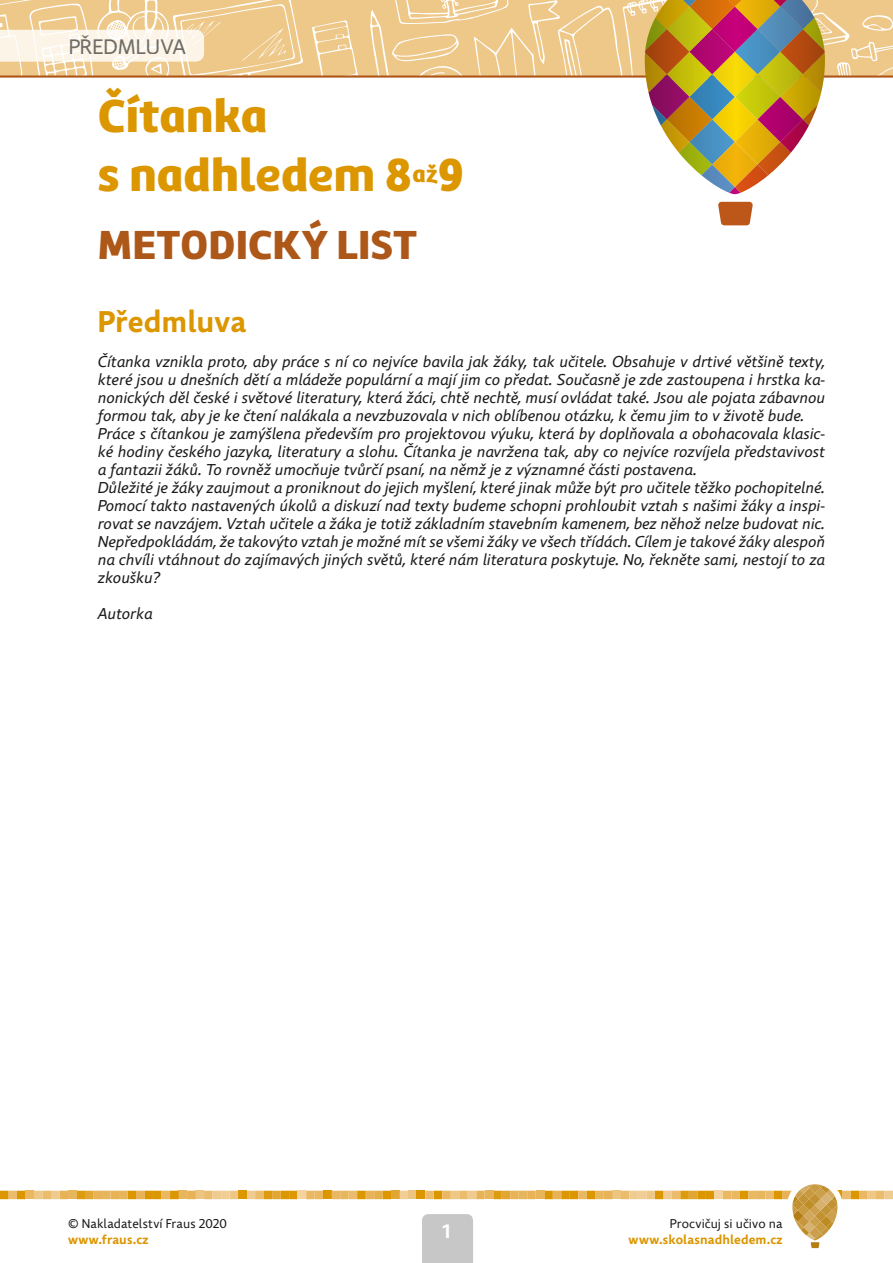
<style>
.page{position:relative;width:893px;height:1263px;background:#fff}
.page>*{position:absolute;margin:0;border:0;box-sizing:border-box;transform-origin:0 0}
.t1{font:900 48px/58.9px "Marine UP";color:#db9600}
.t2{font:900 42px "Marine UP";letter-spacing:.005em;color:#ad5719}
.t3{font:700 30px "Comenia Sans";color:#db9600}
.t4{font:21px "Comenia Sans";letter-spacing:.015em;color:#71706f}
.t5{font:700 19.5px "Comenia Sans";color:#fff}
.t6{font:italic 15.75px/18px "Comenia Sans";color:#1c1c1b}
.t7{font:12.75px "Comenia Sans";letter-spacing:.01em;color:#1c1c1b}
.t8{font:700 12.75px "Comenia Sans";letter-spacing:.01em;color:#db9600}
</style>
<div class="page">
<hr style="left:0;top:75px;width:893px;height:3px;background:#ad5719">
<div style="left:422px;top:1214px;width:51px;height:49px;background:#c7c7c7"></div>
<div style="left:255px;top:1191px;width:9px;height:8px;background:#eabc6c"></div>
<div style="left:315px;top:1191px;width:8px;height:8px;background:#e9b861"></div>
<div style="left:374px;top:1191px;width:9px;height:8px;background:#e5ae49"></div>
<div style="left:383px;top:1191px;width:8px;height:8px;background:#db9600"></div>
<div style="left:247px;top:1191px;width:8px;height:8px;background:#f0cb8f"></div>
<div style="left:238px;top:1191px;width:9px;height:8px;background:#db9600"></div>
<div style="left:196px;top:1191px;width:8px;height:8px;background:#eec580"></div>
<div style="left:187px;top:1191px;width:9px;height:8px;background:#e7b356"></div>
<div style="left:179px;top:1191px;width:8px;height:8px;background:#e8b65d"></div>
<div style="left:136px;top:1191px;width:9px;height:8px;background:#e7b356"></div>
<div style="left:264px;top:1191px;width:8px;height:8px;background:#dd9b0f"></div>
<div style="left:323px;top:1191px;width:9px;height:8px;background:#db9600"></div>
<div style="left:204px;top:1191px;width:9px;height:8px;background:#eabc6c"></div>
<div style="left:272px;top:1191px;width:9px;height:8px;background:#e2a632"></div>
<div style="left:332px;top:1191px;width:8px;height:8px;background:#e9b861"></div>
<div style="left:391px;top:1191px;width:9px;height:8px;background:#e2a632"></div>
<div style="left:213px;top:1191px;width:8px;height:8px;background:#f0cb8f"></div>
<div style="left:153px;top:1191px;width:9px;height:8px;background:#db9600"></div>
<div style="left:281px;top:1191px;width:8px;height:8px;background:#db9600"></div>
<div style="left:340px;top:1191px;width:9px;height:8px;background:#e8b65d"></div>
<div style="left:400px;top:1191px;width:8px;height:8px;background:#f1ce96"></div>
<div style="left:221px;top:1191px;width:9px;height:8px;background:#f1ce96"></div>
<div style="left:162px;top:1191px;width:8px;height:8px;background:#e9b861"></div>
<div style="left:145px;top:1191px;width:8px;height:8px;background:#db9600"></div>
<div style="left:128px;top:1191px;width:8px;height:8px;background:#db9600"></div>
<div style="left:119px;top:1191px;width:9px;height:8px;background:#e7b55b"></div>
<div style="left:77px;top:1191px;width:8px;height:8px;background:#dd9b0f"></div>
<div style="left:94px;top:1191px;width:8px;height:8px;background:#e7b356"></div>
<div style="left:102px;top:1191px;width:9px;height:8px;background:#e7b55b"></div>
<div style="left:289px;top:1191px;width:9px;height:8px;background:#db9600"></div>
<div style="left:349px;top:1191px;width:8px;height:8px;background:#eabc6c"></div>
<div style="left:408px;top:1191px;width:9px;height:8px;background:#eec580"></div>
<div style="left:230px;top:1191px;width:8px;height:8px;background:#efc784"></div>
<div style="left:170px;top:1191px;width:9px;height:8px;background:#db9600"></div>
<div style="left:111px;top:1191px;width:8px;height:8px;background:#e7b356"></div>
<div style="left:85px;top:1191px;width:9px;height:8px;background:#e2a632"></div>
<div style="left:68px;top:1191px;width:9px;height:8px;background:#e8b65d"></div>
<div style="left:60px;top:1191px;width:8px;height:8px;background:#e7b356"></div>
<div style="left:17px;top:1191px;width:9px;height:8px;background:#db9600"></div>
<div style="left:34px;top:1191px;width:9px;height:8px;background:#efc886"></div>
<div style="left:43px;top:1191px;width:8px;height:8px;background:#eabc6c"></div>
<div style="left:51px;top:1191px;width:9px;height:8px;background:#f0cb8f"></div>
<div style="left:26px;top:1191px;width:8px;height:8px;background:#e9b861"></div>
<div style="left:9px;top:1191px;width:8px;height:8px;background:#eabc6c"></div>
<div style="left:0;top:1191px;width:9px;height:8px;background:#db9600"></div>
<div style="left:306px;top:1191px;width:9px;height:8px;background:#e9b861"></div>
<div style="left:298px;top:1191px;width:8px;height:8px;background:#f3d39f"></div>
<div style="left:366px;top:1191px;width:8px;height:8px;background:#e7b356"></div>
<div style="left:357px;top:1191px;width:9px;height:8px;background:#db9600"></div>
<div style="left:672px;top:1191px;width:8px;height:8px;background:#eabc6c"></div>
<div style="left:731px;top:1191px;width:9px;height:8px;background:#e9b861"></div>
<div style="left:663px;top:1191px;width:9px;height:8px;background:#f0cb8f"></div>
<div style="left:655px;top:1191px;width:8px;height:8px;background:#db9600"></div>
<div style="left:612px;top:1191px;width:9px;height:8px;background:#eec580"></div>
<div style="left:604px;top:1191px;width:8px;height:8px;background:#e7b356"></div>
<div style="left:595px;top:1191px;width:9px;height:8px;background:#e8b65d"></div>
<div style="left:553px;top:1191px;width:8px;height:8px;background:#e7b356"></div>
<div style="left:680px;top:1191px;width:9px;height:8px;background:#dd9b0f"></div>
<div style="left:740px;top:1191px;width:8px;height:8px;background:#db9600"></div>
<div style="left:621px;top:1191px;width:8px;height:8px;background:#eabc6c"></div>
<div style="left:689px;top:1191px;width:8px;height:8px;background:#e2a632"></div>
<div style="left:748px;top:1191px;width:9px;height:8px;background:#e9b861"></div>
<div style="left:629px;top:1191px;width:9px;height:8px;background:#f0cb8f"></div>
<div style="left:570px;top:1191px;width:8px;height:8px;background:#db9600"></div>
<div style="left:697px;top:1191px;width:9px;height:8px;background:#db9600"></div>
<div style="left:757px;top:1191px;width:8px;height:8px;background:#e8b65d"></div>
<div style="left:638px;top:1191px;width:8px;height:8px;background:#f1ce96"></div>
<div style="left:578px;top:1191px;width:9px;height:8px;background:#e9b861"></div>
<div style="left:561px;top:1191px;width:9px;height:8px;background:#db9600"></div>
<div style="left:544px;top:1191px;width:9px;height:8px;background:#db9600"></div>
<div style="left:536px;top:1191px;width:8px;height:8px;background:#e7b55b"></div>
<div style="left:493px;top:1191px;width:9px;height:8px;background:#dd9b0f"></div>
<div style="left:510px;top:1191px;width:9px;height:8px;background:#e7b356"></div>
<div style="left:519px;top:1191px;width:8px;height:8px;background:#e7b55b"></div>
<div style="left:706px;top:1191px;width:8px;height:8px;background:#db9600"></div>
<div style="left:765px;top:1191px;width:9px;height:8px;background:#eabc6c"></div>
<div style="left:646px;top:1191px;width:9px;height:8px;background:#efc784"></div>
<div style="left:587px;top:1191px;width:8px;height:8px;background:#db9600"></div>
<div style="left:527px;top:1191px;width:9px;height:8px;background:#e7b356"></div>
<div style="left:502px;top:1191px;width:8px;height:8px;background:#e2a632"></div>
<div style="left:485px;top:1191px;width:8px;height:8px;background:#e8b65d"></div>
<div style="left:476px;top:1191px;width:9px;height:8px;background:#e7b356"></div>
<div style="left:434px;top:1191px;width:8px;height:8px;background:#db9600"></div>
<div style="left:451px;top:1191px;width:8px;height:8px;background:#efc886"></div>
<div style="left:459px;top:1191px;width:9px;height:8px;background:#eabc6c"></div>
<div style="left:468px;top:1191px;width:8px;height:8px;background:#f0cb8f"></div>
<div style="left:442px;top:1191px;width:9px;height:8px;background:#e9b861"></div>
<div style="left:425px;top:1191px;width:9px;height:8px;background:#eabc6c"></div>
<div style="left:417px;top:1191px;width:8px;height:8px;background:#db9600"></div>
<div style="left:723px;top:1191px;width:8px;height:8px;background:#e9b861"></div>
<div style="left:714px;top:1191px;width:9px;height:8px;background:#f3d39f"></div>
<div style="left:782px;top:1191px;width:9px;height:8px;background:#e7b356"></div>
<div style="left:774px;top:1191px;width:8px;height:8px;background:#db9600"></div>
<div style="left:850px;top:1191px;width:9px;height:8px;background:#db9600"></div>
<div style="left:867px;top:1191px;width:9px;height:8px;background:#efc886"></div>
<div style="left:876px;top:1191px;width:8px;height:8px;background:#eabc6c"></div>
<div style="left:884px;top:1191px;width:9px;height:8px;background:#f0cb8f"></div>
<div style="left:859px;top:1191px;width:8px;height:8px;background:#e9b861"></div>
<div style="left:842px;top:1191px;width:8px;height:8px;background:#eabc6c"></div>
<svg style="left:838px;top:1191px;width:4px;height:8px"></svg>
<div style="left:787px;top:1179px;width:55px;height:52px;background:#fff;border-radius:50%"></div>
<svg style="left:792px;top:1184px;width:45px;height:64px"></svg>
<svg style="left:0;top:0;width:360px;height:76px;background:#f2d6a9"></svg>
<svg style="left:718px;top:202px;width:35px;height:23px"></svg>
<svg style="left:370px;top:0;width:523px;height:194px"></svg>
<h3 class="t4" style="left:68px;top:33px;width:119px">předmluva</h3>
<h1 class="t1" style="left:98px;top:86px;width:368px">Čítanka<br>s nadhledem 8<sup>až</sup>9</h1>
<h2 class="t2" style="left:98px;top:217px;width:321px">metodický list</h2>
<h3 class="t3" style="left:98px;top:302px;width:150px">Předmluva</h3>
<p class="t6" style="left:98px;top:353px;width:729px">Čítanka vznikla proto, aby práce s ní co nejvíce bavila jak žáky, tak učitele. Obsahuje v drtivé většině texty, které jsou u dnešních dětí a mládeže populární a mají jim co předat. Současně je zde zastoupena i hrstka ka&shy;nonických děl české i světové literatury, která žáci, chtě nechtě, musí ovládat také. Jsou ale pojata zábavnou formou tak, aby je ke čtení nalákala a nevzbuzovala v nich oblíbenou otázku, k čemu jim to v životě bude.<br>Práce s čítankou je zamýšlena především pro projektovou výuku, která by doplňovala a obohacovala klasic&shy;ké hodiny českého jazyka, literatury a slohu. Čítanka je navržena tak, aby co nejvíce rozvíjela představivost a fantazii žáků. To rovněž umocňuje tvůrčí psaní, na němž je z významné části postavena.<br>Důležité je žáky zaujmout a proniknout do jejich myšlení, které jinak může být pro učitele těžko pochopitelné.<br>Pomocí takto nastavených úkolů a diskuzí nad texty budeme schopni prohloubit vztah s našimi žáky a inspi&shy;rovat se navzájem. Vztah učitele a žáka je totiž základním stavebním kamenem, bez něhož nelze budovat nic.<br>Nepředpokládám, že takovýto vztah je možné mít se všemi žáky ve všech třídách. Cílem je takové žáky alespoň na chvíli vtáhnout do zajímavých jiných světů, které nám literatura poskytuje. No, řekněte sami, nestojí to za zkoušku?</p>
<p class="t6" style="left:98px;top:605px;width:56px">Autorka</p>
<p class="t7" style="left:68px;top:1215px;width:160px">© Nakladatelství Fraus 2020</p>
<p class="t8" style="left:68px;top:1231px;width:82px">www.fraus.cz</p>
<p class="t5" style="left:442px;top:1219px;width:9px">1</p>
<p class="t7" style="left:670px;top:1215px;width:114px">Procvičuj si učivo na</p>
<p class="t8" style="left:629px;top:1231px;width:155px">www.skolasnadhledem.cz</p>
</div>
